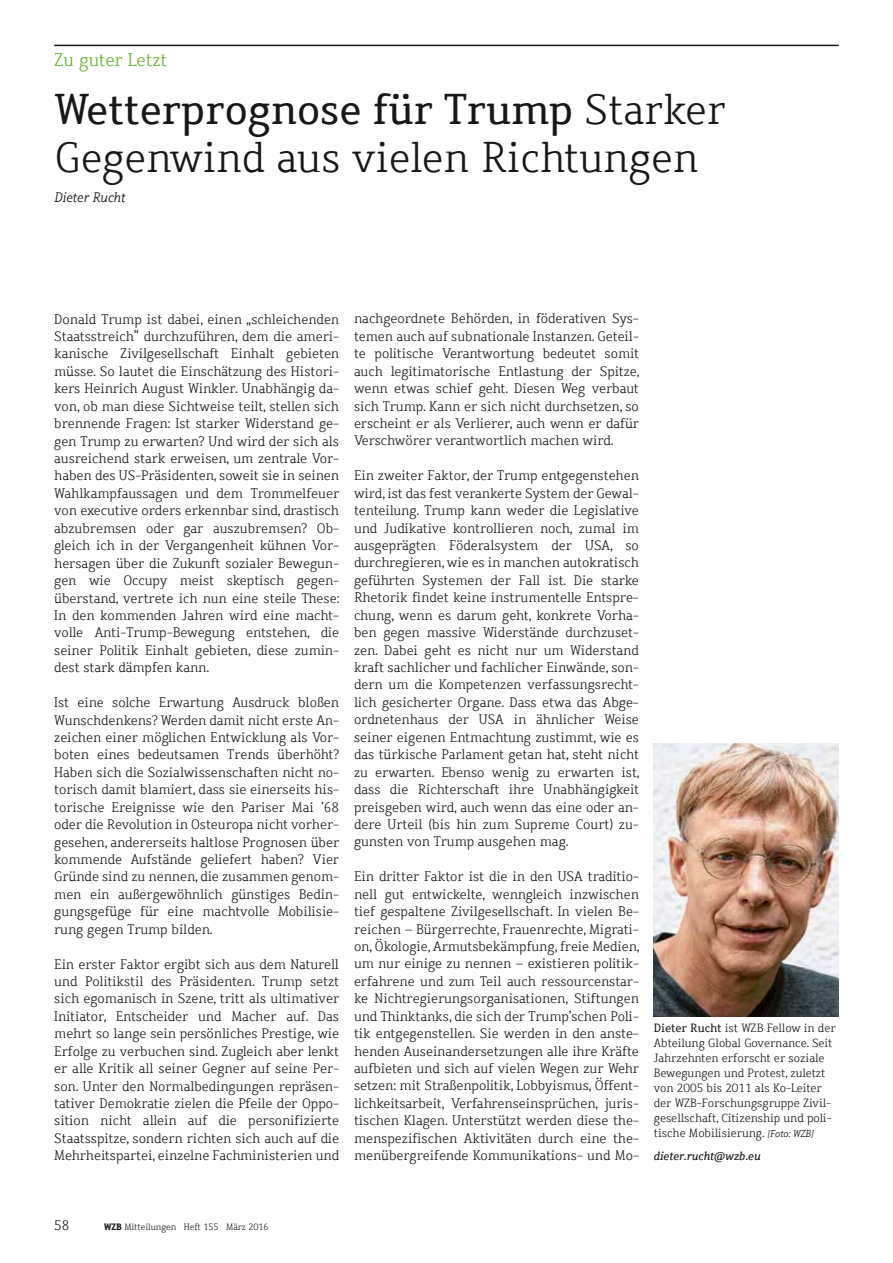
<style>
.page{position:relative;width:893px;height:1263px;background:#fff}
.page>*{position:absolute;margin:0;border:0;box-sizing:border-box;transform-origin:0 0}
.t1{font:300 42px/48px "Dahrendorf";color:#181716}
.t2{font:300 18px "Dahrendorf";color:#63b32a}
.t3{font:300 13.5px/17.4px "Dahrendorf";color:#181716;text-align:justify}
.t4{font:italic 300 13.5px "Dahrendorf";color:#181716}
.t5{font:300 11.7px/15px "Dahrendorf";color:#181716}
.t6{font:italic 11.7px "Dahrendorf";color:#181716}
.t7{font:300 9px "Dahrendorf";color:#181716}
.s1{font-weight:400}
.s2{font-style:italic;font-size:9.75px}
.s3{font-weight:700}
</style>
<div class="page">
<hr style="left:54px;top:45px;width:785px;height:1px;background:#181716">
<img style="left:654px;top:744px;width:185px;height:273px">
<h2 class="t2" style="left:54px;top:49px;width:114px">Zu guter Letzt</h2>
<h1 class="t1" style="left:55px;top:86px;width:672px"><span class="s1">Wetterprognose für Trump</span> Starker<br>Gegenwind aus vielen Richtungen</h1>
<p class="t4" style="left:55px;top:188px;width:72px">Dieter Rucht</p>
<p class="t3" style="left:54px;top:310px;width:287px">Donald Trump ist dabei, einen „schleichenden Staatsstreich“ durchzuführen, dem die ameri&shy;kanische Zivilgesellschaft Einhalt gebieten müsse. So lautet die Einschätzung des Histori&shy;kers Heinrich August Winkler. Unabhängig da&shy;von, ob man diese Sichtweise teilt, stellen sich brennende Fragen: Ist starker Widerstand ge&shy;gen Trump zu erwarten? Und wird der sich als ausreichend stark erweisen, um zentrale Vor&shy;haben des US-Präsidenten, soweit sie in seinen Wahlkampfaussagen und dem Trommelfeuer von executive orders erkennbar sind, drastisch abzubremsen oder gar auszubremsen? Ob&shy;gleich ich in der Vergangenheit kühnen Vor&shy;hersagen über die Zukunft sozialer Bewegun&shy;gen wie Occupy meist skeptisch gegen&shy;überstand, vertrete ich nun eine steile These:<br>In den kommenden Jahren wird eine macht&shy;volle Anti-Trump-Bewegung entstehen, die seiner Politik Einhalt gebieten, diese zumin&shy;dest stark dämpfen kann.</p>
<p class="t3" style="left:54px;top:694px;width:286px">Ist eine solche Erwartung Ausdruck bloßen Wunschdenkens? Werden damit nicht erste An&shy;zeichen einer möglichen Entwicklung als Vor&shy;boten eines bedeutsamen Trends überhöht?<br>Haben sich die Sozialwissenschaften nicht no&shy;torisch damit blamiert, dass sie einerseits his&shy;torische Ereignisse wie den Pariser Mai ’68 oder die Revolution in Osteuropa nicht vorher&shy;gesehen, andererseits haltlose Prognosen über kommende Aufstände geliefert haben? Vier Gründe sind zu nennen, die zusammen genom&shy;men ein außergewöhnlich günstiges Bedin&shy;gungsgefüge für eine machtvolle Mobilisie&shy;rung gegen Trump bilden.</p>
<p class="t3" style="left:54px;top:955px;width:286px">Ein erster Faktor ergibt sich aus dem Naturell und Politikstil des Präsidenten. Trump setzt sich egomanisch in Szene, tritt als ultimativer Initiator, Entscheider und Macher auf. Das mehrt so lange sein persönliches Prestige, wie Erfolge zu verbuchen sind. Zugleich aber lenkt er alle Kritik all seiner Gegner auf seine Per&shy;son. Unter den Normalbedingungen repräsen&shy;tativer Demokratie zielen die Pfeile der Oppo&shy;sition nicht allein auf die personifizierte Staatsspitze, sondern richten sich auch auf die Mehrheitspartei, einzelne Fachministerien und</p>
<p class="t3" style="left:354px;top:310px;width:287px">nachgeordnete Behörden, in föderativen Sys&shy;temen auch auf subnationale Instanzen. Geteil&shy;te politische Verantwortung bedeutet somit auch legitimatorische Entlastung der Spitze, wenn etwas schief geht. Diesen Weg verbaut sich Trump. Kann er sich nicht durchsetzen, so erscheint er als Verlierer, auch wenn er dafür Verschwörer verantwortlich machen wird.</p>
<p class="t3" style="left:354px;top:467px;width:287px">Ein zweiter Faktor, der Trump entgegenstehen wird, ist das fest verankerte System der Gewal&shy;tenteilung. Trump kann weder die Legislative und Judikative kontrollieren noch, zumal im ausgeprägten Föderalsystem der USA, so durchregieren, wie es in manchen autokratisch geführten Systemen der Fall ist. Die starke Rhetorik findet keine instrumentelle Entspre&shy;chung, wenn es darum geht, konkrete Vorha&shy;ben gegen massive Widerstände durchzuset&shy;zen. Dabei geht es nicht nur um Widerstand kraft sachlicher und fachlicher Einwände, son&shy;dern um die Kompetenzen verfassungsrecht&shy;lich gesicherter Organe. Dass etwa das Abge&shy;ordnetenhaus der USA in ähnlicher Weise seiner eigenen Entmachtung zustimmt, wie es das türkische Parlament getan hat, steht nicht zu erwarten. Ebenso wenig zu erwarten ist, dass die Richterschaft ihre Unabhängigkeit preisgeben wird, auch wenn das eine oder an&shy;dere Urteil (bis hin zum Supreme Court) zu&shy;gunsten von Trump ausgehen mag.</p>
<p class="t3" style="left:354px;top:868px;width:287px;text-align:left">Ein dritter Faktor ist die in den USA traditio&shy;nell gut entwickelte, wenngleich inzwischen tief gespaltene Zivilgesellschaft. In vielen Be&shy;reichen – Bürgerrechte, Frauenrechte, Migrati&shy;on, Ökologie, Armutsbekämpfung, freie Medien, um nur einige zu nennen – existieren politik&shy;erfahrene und zum Teil auch ressourcenstar&shy;ke Nichtregierungsorganisationen, Stiftungen und Thinktanks, die sich der Trump’schen Poli&shy;tik entgegenstellen. Sie werden in den anste&shy;henden Auseinandersetzungen alle ihre Kräfte aufbieten und sich auf vielen Wegen zur Wehr setzen: mit Straßenpolitik, Lobbyismus, Öffent&shy;lichkeitsarbeit, Verfahrenseinsprüchen, juris&shy;tischen Klagen. Unterstützt werden diese the&shy;menspezifischen Aktivitäten durch eine the&shy;menübergreifende Kommunikations- und Mo-</p>
<p class="t5" style="left:654px;top:1020px;width:183px"><span class="s1">Dieter Rucht</span> ist WZB Fellow in der Abteilung Global Governance. Seit Jahrzehnten erforscht er soziale Bewegungen und Protest, zuletzt von 2005 bis 2011 als Ko-Leiter der WZB-Forschungsgruppe Zivil&shy;gesellschaft, Citizenship und poli&shy;tische Mobilisierung. <span class="s2">[Foto: WZB]</span></p>
<p class="t6" style="left:654px;top:1148px;width:108px">dieter.rucht@wzb.eu</p>
<p class="t3" style="left:54px;top:1217px;width:17px">58</p>
<p class="t7" style="left:104px;top:1221px;width:166px"><span class="s3">WZB</span> Mitteilungen Heft 155 März 2016</p>
</div>
